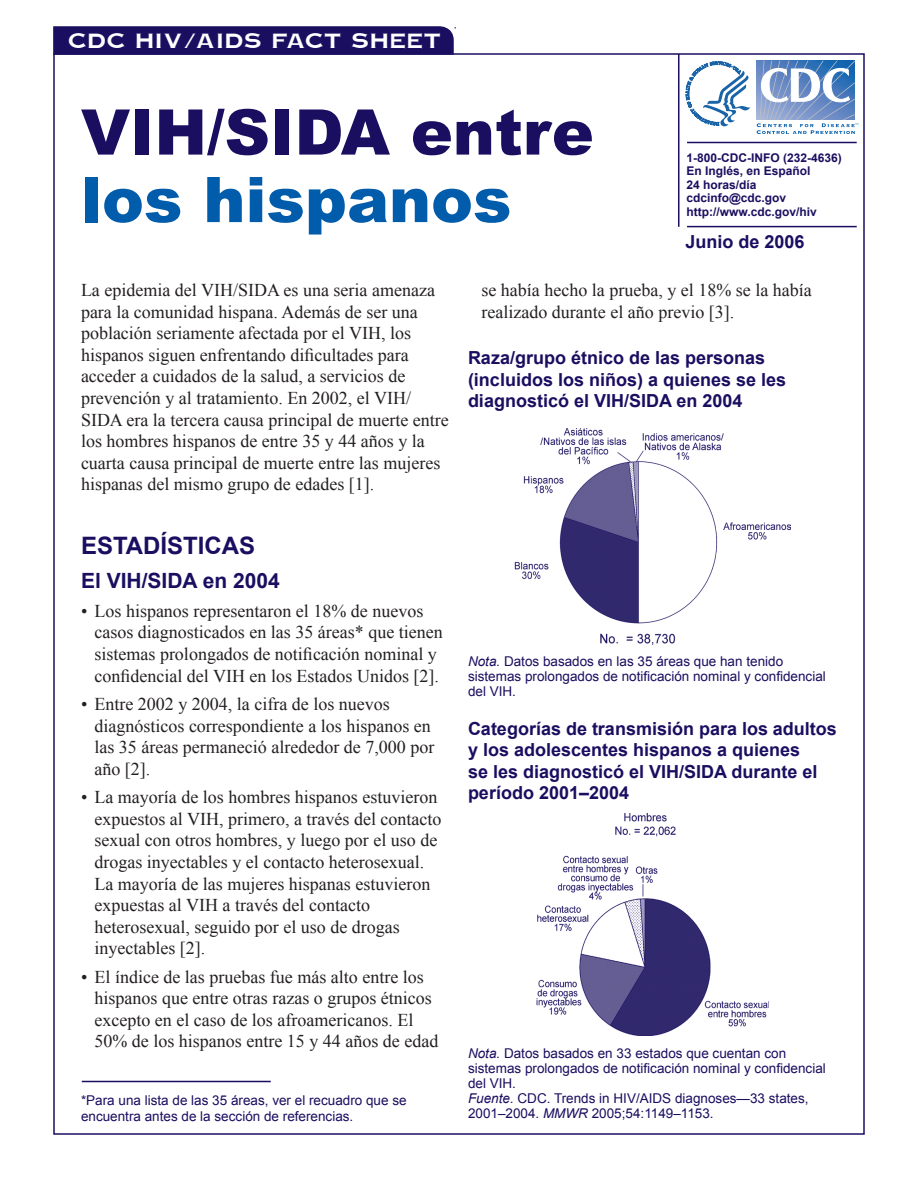
<style>
.page{position:relative;width:918px;height:1188px;background:#fff}
.page>*{position:absolute;margin:0;border:0;box-sizing:border-box;transform-origin:0 0}
.t1{font:900 63px "Arial";color:#1a0e60}
.t2{font:900 63px "Arial";color:#015dab}
.t3{font:700 24px "Arial";color:#1a0e60}
.t4{font:700 21px "Arial";color:#1a0e60}
.Bulleted_Item{font:18px/21.6px "Times New Roman";color:#231f20}
.t5{font:700 18px/21.6px "Arial";color:#1a0e60}
.t6{font:700 18px "Copper Pot";letter-spacing:.1em;color:#fff}
.t7{font:13.5px/15px "Arial";color:#1a0e60}
.t8{font:700 12px/13.5px "Arial";color:#1a0e60}
.s1{font-style:italic}
</style>
<div class="page">
<svg style="left:53px;top:26px;width:403px;height:30px;background:#251a68"></svg>
<svg style="left:757px;top:61px;width:101px;height:73px"></svg>
<hr style="left:678px;top:54px;width:2px;height:173px;background:#1a0e60">
<hr style="left:687px;top:142px;width:170px;height:1px;background:#1a0e60">
<svg style="left:686px;top:62px;width:64px;height:65px"></svg>
<hr style="left:687px;top:226px;width:170px;height:1px;background:#1a0e60">
<img style="left:514px;top:428px;width:277px;height:216px">
<img style="left:536px;top:813px;width:233px;height:222px">
<hr style="left:82px;top:1081px;width:189px;height:1px;background:#1a0e60">
<p class="t6" style="left:69px;top:27px;width:373px">CDC HIV/AIDS FACT SHEET</p>
<p class="t1" style="left:81px;top:86px;width:514px">VIH/SIDA entre</p>
<p class="t2" style="left:81px;top:154px;width:432px">los hispanos</p>
<p class="t8" style="left:687px;top:151px;width:157px">1-800-CDC-INFO (232-4636)<br>En Inglés, en Español</p>
<p class="t8" style="left:687px;top:178px;width:72px">24 horas/día</p>
<p class="t8" style="left:687px;top:192px;width:101px">cdcinfo@cdc.gov</p>
<p class="t8" style="left:687px;top:205px;width:132px">http://www.cdc.gov/hiv</p>
<p class="t5" style="left:686px;top:231px;width:121px">Junio de 2006</p>
<p class="Bulleted_Item" style="left:81px;top:279px;width:369px">La epidemia del VIH/SIDA es una seria amenaza para la comunidad hispana. Además de ser una población seriamente afectada por el VIH, los hispanos siguen enfrentando dificultades para acceder a cuidados de la salud, a servicios de prevención y al tratamiento. En 2002, el VIH/ SIDA era la tercera causa principal de muerte entre los hombres hispanos de entre 35 y 44 años y la cuarta causa principal de muerte entre las mujeres hispanas del mismo grupo de edades [1].</p>
<p class="t3" style="left:81px;top:530px;width:176px">ESTADÍSTICAS</p>
<p class="t4" style="left:81px;top:567px;width:200px">El VIH/SIDA en 2004</p>
<p class="Bulleted_Item" style="left:94px;top:600px;width:350px;text-indent:-14px">• Los hispanos representaron el 18% de nuevos casos diagnosticados en las 35 áreas* que tienen sistemas prolongados de notificación nominal y confidencial del VIH en los Estados Unidos [2].</p>
<p class="Bulleted_Item" style="left:94px;top:693px;width:341px;text-indent:-14px">• Entre 2002 y 2004, la cifra de los nuevos diagnósticos correspondiente a los hispanos en las 35 áreas permaneció alrededor de 7,000 por año [2].</p>
<p class="Bulleted_Item" style="left:94px;top:786px;width:349px;text-indent:-14px">• La mayoría de los hombres hispanos estuvieron expuestos al VIH, primero, a través del contacto sexual con otros hombres, y luego por el uso de drogas inyectables y el contacto heterosexual.<br>La mayoría de las mujeres hispanas estuvieron expuestas al VIH a través del contacto heterosexual, seguido por el uso de drogas inyectables [2].</p>
<p class="Bulleted_Item" style="left:94px;top:966px;width:345px;text-indent:-14px">• El índice de las pruebas fue más alto entre los hispanos que entre otras razas o grupos étnicos excepto en el caso de los afroamericanos. El 50% de los hispanos entre 15 y 44 años de edad</p>
<p class="t7" style="left:81px;top:1092px;width:327px;line-height:16.5px">*Para una lista de las 35 áreas, ver el recuadro que se encuentra antes de la sección de referencias.</p>
<p class="Bulleted_Item" style="left:482px;top:279px;width:332px">se había hecho la prueba, y el 18% se la había realizado durante el año previo [3].</p>
<p class="t5" style="left:468px;top:348px;width:320px">Raza/grupo étnico de las personas (incluidos los niños) a quienes se les diagnosticó el VIH/SIDA en 2004</p>
<p class="t7" style="left:468px;top:654px;width:359px"><span class="s1">Nota.</span> Datos basados en las 35 áreas que han tenido sistemas prolongados de notificación nominal y confidencial del VIH.</p>
<p class="t5" style="left:468px;top:718px;width:370px">Categorías de transmisión para los adultos y los adolescentes hispanos a quienes<br>se les diagnosticó el VIH/SIDA durante el período 2001–2004</p>
<p class="t7" style="left:468px;top:1046px;width:359px"><span class="s1">Nota.</span> Datos basados en 33 estados que cuentan con sistemas prolongados de notificación nominal y confidencial del VIH.</p>
<p class="t7" style="left:468px;top:1091px;width:342px"><span class="s1">Fuente.</span> CDC. Trends in HIV/AIDS diagnoses—33 states,<br>2001–2004. <span class="s1">MMWR</span> 2005;54:1149–1153.</p>
</div>
